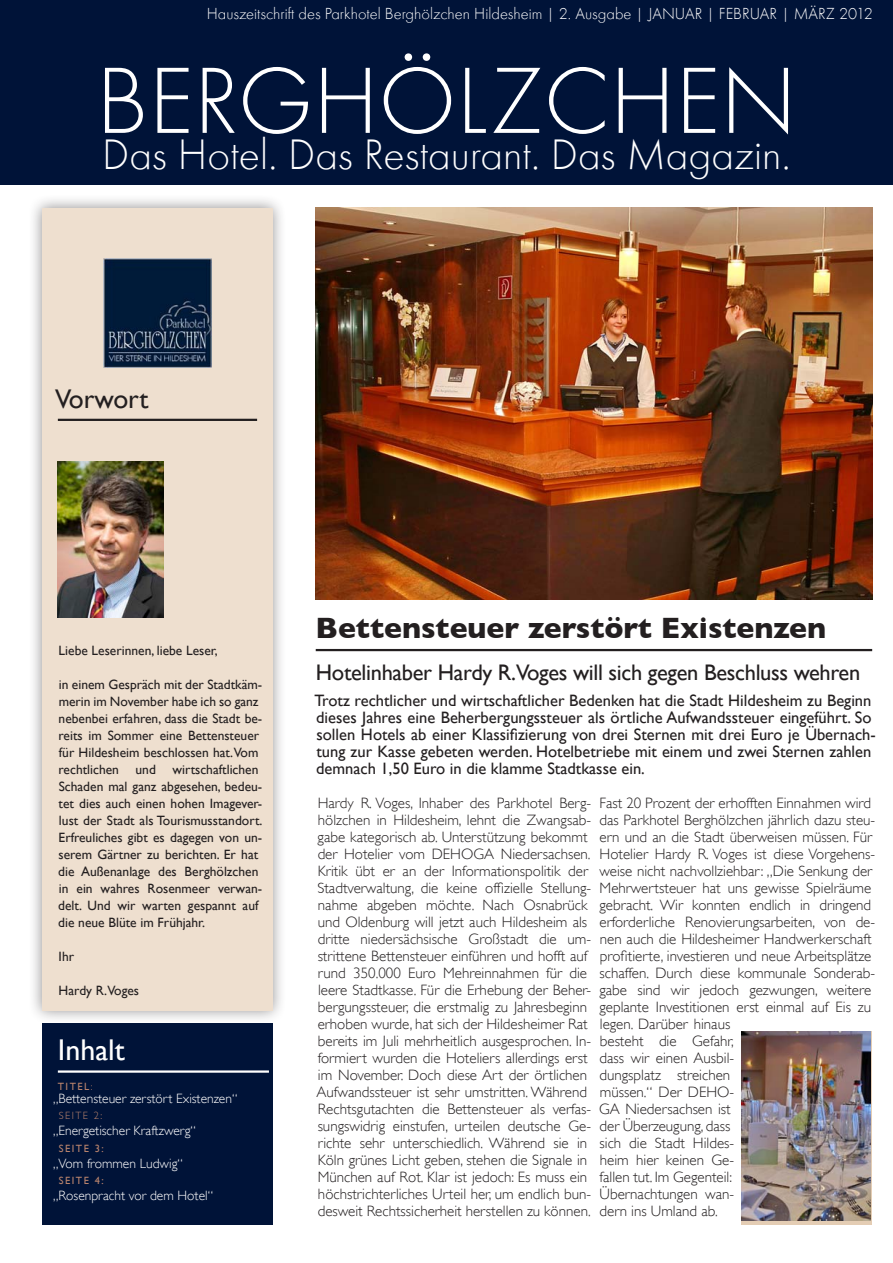
<style>
.page{position:relative;width:893px;height:1263px;background:#fff}
.page>*{position:absolute;margin:0;border:0;box-sizing:border-box;transform-origin:0 0}
.t1{font:300 97.5px "Function";color:#fff}
.t2{font:300 43.95px "Function";color:#fff}
.Headline{font:700 30px "Gill Sans";color:#231f20}
.Headline-2{font:30px "Gill Sans";color:#fff}
.Headline-3{font:27px "Gill Sans";color:#231f20}
.Subheadline_H2{font:22.5px "Gill Sans";letter-spacing:-.015em;color:#231f20}
.Vorspann{font:16.5px/17px "Gill Sans";color:#231f20}
.t3{font:300 16.5px "Function";color:#fff}
.Vorspann-2{font:300 15px/17px "Gill Sans";color:#231f20}
.Fließtext{font:13.5px/17px "Gill Sans";color:#231f20}
.Titel_Inhaltsverzeic{font:300 13.5px "Gill Sans";color:#fff}
.Titel_Inhaltsverzeic-2{font:10.5px "Gill Sans";letter-spacing:.14em;color:#ba846d}
.Titel_Inhaltsverzeic-3{font:300 10.5px "Gill Sans";letter-spacing:.14em;color:#ba846d}
.s1{font-weight:300}
</style>
<div class="page">
<hr style="left:316px;top:649px;width:556px;height:2px;background:#231f20">
<div style="left:28px;top:194px;width:259px;height:830px;background:#231f20;opacity:.5"></div>
<div style="left:42px;top:208px;width:231px;height:802px;background:#eedfcf"></div>
<div style="left:42px;top:1023px;width:231px;height:202px;background:#001338"></div>
<hr style="left:58px;top:419px;width:199px;height:2px;background:#231f20">
<hr style="left:58px;top:1070px;width:211px;height:3px;background:#fff">
<img style="left:316px;top:208px;width:556px;height:392px">
<img style="left:103px;top:259px;width:109px;height:108px">
<img style="left:58px;top:461px;width:105px;height:157px">
<svg style="left:742px;top:1032px;width:130px;height:193px"></svg>
<img style="left:742px;top:1032px;width:128px;height:189px">
<div style="left:0;top:0;width:893px;height:185px;background:#001338"></div>
<p class="t3" style="left:207px;top:5px;width:667px">Hauszeitschrift des Parkhotel Berghölzchen Hildesheim | 2. Ausgabe | JANUAR | FEBRUAR | MÄRZ 2012</p>
<p class="t1" style="left:96px;top:45px;width:702px">BERGHÖLZCHEN</p>
<p class="t2" style="left:102px;top:129px;width:690px">Das Hotel. Das Restaurant. Das Magazin.</p>
<p class="Headline-3" style="left:55px;top:383px;width:95px">Vorwort</p>
<p class="Fließtext" style="left:59px;top:642px;width:161px">Liebe Leserinnen, liebe Leser,</p>
<p class="Fließtext" style="left:58px;top:676px;width:206px">in einem Gespräch mit der Stadtkäm&shy;merin im November habe ich so ganz nebenbei erfahren, dass die Stadt be&shy;reits im Sommer eine Bettensteuer für Hildesheim beschlossen hat. Vom rechtlichen und wirtschaftlichen Schaden mal ganz abgesehen, bedeu&shy;tet dies auch einen hohen Imagever&shy;lust der Stadt als Tourismusstandort.<br>Erfreuliches gibt es dagegen von un&shy;serem Gärtner zu berichten. Er hat die Außenanlage des Berghölzchen in ein wahres Rosenmeer verwan&shy;delt. Und wir warten gespannt auf die neue Blüte im Frühjahr.</p>
<p class="Fließtext" style="left:59px;top:948px;width:17px">Ihr</p>
<p class="Fließtext" style="left:59px;top:982px;width:82px">Hardy R.Voges</p>
<p class="Headline-2" style="left:58px;top:1032px;width:68px">Inhalt</p>
<p class="Titel_Inhaltsverzeic-2" style="left:58px;top:1080px;width:36px">TITEL<span class="s1">:</span></p>
<p class="Titel_Inhaltsverzeic" style="left:53px;top:1091px;width:186px">„Bettensteuer zerstört Existenzen“</p>
<p class="Titel_Inhaltsverzeic-3" style="left:59px;top:1110px;width:45px">SEITE 2:</p>
<p class="Titel_Inhaltsverzeic" style="left:53px;top:1123px;width:144px">„Energetischer Kraftzwerg“</p>
<p class="Titel_Inhaltsverzeic-2" style="left:59px;top:1142px;width:47px">SEITE 3:</p>
<p class="Titel_Inhaltsverzeic" style="left:53px;top:1155px;width:131px">„Vom frommen Ludwig“</p>
<p class="Titel_Inhaltsverzeic-2" style="left:59px;top:1174px;width:47px">SEITE 4:</p>
<p class="Titel_Inhaltsverzeic" style="left:53px;top:1188px;width:161px">„Rosenpracht vor dem Hotel“</p>
<p class="Headline" style="left:316px;top:611px;width:512px">Bettensteuer zerstört Existenzen</p>
<p class="Subheadline_H2" style="left:316px;top:659px;width:546px">Hotelinhaber Hardy R.Voges will sich gegen Beschluss wehren</p>
<p class="Vorspann" style="left:314px;top:692px;width:563px">Trotz rechtlicher und wirtschaftlicher Bedenken hat die Stadt Hildesheim zu Beginn dieses Jahres eine Beherbergungssteuer als örtliche Aufwandssteuer eingeführt. So sollen Hotels ab einer Klassifizierung von drei Sternen mit drei Euro je Übernach&shy;tung zur Kasse gebeten werden. Hotelbetriebe mit einem und zwei Sternen zahlen demnach 1,50 Euro in die klamme Stadtkasse ein.</p>
<p class="Vorspann-2" style="left:599px;top:794px;width:278px">Fast 20 Prozent der erhofften Einnahmen wird das Parkhotel Berghölzchen jährlich dazu steu&shy;ern und an die Stadt überweisen müssen. Für Hotelier Hardy R. Voges ist diese Vorgehens&shy;weise nicht nachvollziehbar: „Die Senkung der Mehrwertsteuer hat uns gewisse Spielräume gebracht. Wir konnten endlich in dringend erforderliche Renovierungsarbeiten, von de&shy;nen auch die Hildesheimer Handwerkerschaft profitierte, investieren und neue Arbeitsplätze schaffen. Durch diese kommunale Sonderab&shy;gabe sind wir jedoch gezwungen, weitere geplante Investitionen erst einmal auf Eis zu legen. Darüber hinaus<br>besteht die Gefahr,<br>dass wir einen Ausbil-<br>dungsplatz streichen<br>müssen.“ Der DEHO-<br>GA Niedersachsen ist<br>der Überzeugung, dass<br>sich die Stadt Hildes-<br>heim hier keinen Ge-<br>fallen tut. Im Gegenteil:<br>Übernachtungen wan-<br>dern ins Umland ab.</p>
<p class="Vorspann-2" style="left:316px;top:794px;width:276px">Hardy R. Voges, Inhaber des Parkhotel Berg&shy;hölzchen in Hildesheim, lehnt die Zwangsab&shy;gabe kategorisch ab. Unterstützung bekommt der Hotelier vom DEHOGA Niedersachsen.<br>Kritik übt er an der Informationspolitik der Stadtverwaltung, die keine offizielle Stellung&shy;nahme abgeben möchte. Nach Osnabrück und Oldenburg will jetzt auch Hildesheim als dritte niedersächsische Großstadt die um&shy;strittene Bettensteuer einführen und hofft auf rund 350.000 Euro Mehreinnahmen für die leere Stadtkasse. Für die Erhebung der Beher&shy;bergungssteuer, die erstmalig zu Jahresbeginn erhoben wurde, hat sich der Hildesheimer Rat bereits im Juli mehrheitlich ausgesprochen. In&shy;formiert wurden die Hoteliers allerdings erst im November. Doch diese Art der örtlichen Aufwandssteuer ist sehr umstritten. Während Rechtsgutachten die Bettensteuer als verfas&shy;sungswidrig einstufen, urteilen deutsche Ge&shy;richte sehr unterschiedlich. Während sie in Köln grünes Licht geben, stehen die Signale in München auf Rot. Klar ist jedoch: Es muss ein höchstrichterliches Urteil her, um endlich bun&shy;desweit Rechtssicherheit herstellen zu können.</p>
</div>
